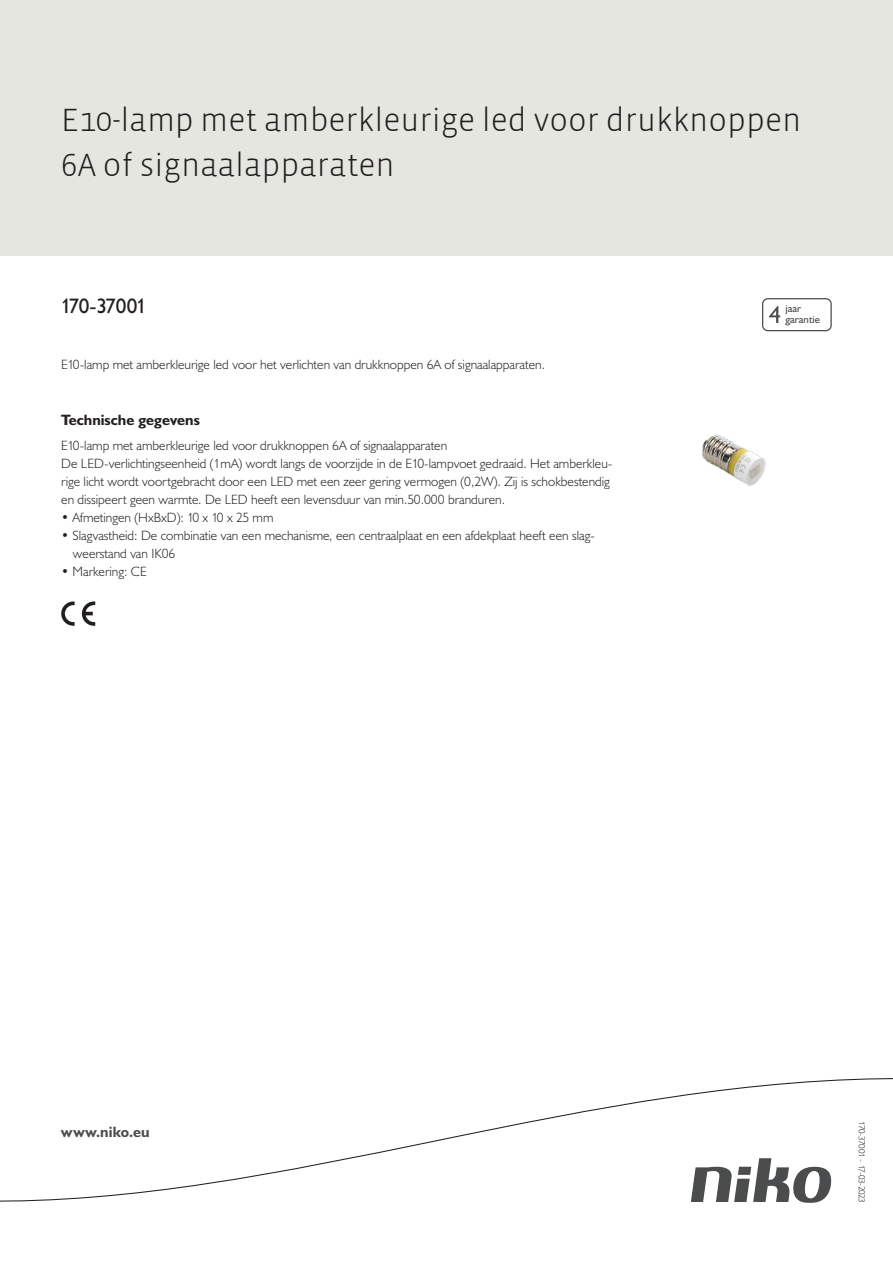
<style>
.page{position:relative;width:893px;height:1263px;background:#fff}
.page>*{position:absolute;margin:0;border:0;box-sizing:border-box;transform-origin:0 0}
.Title_datasheets{font:300 33px/45px "Vista Sans";color:#231f20}
.Article_number{font:21px "Humanist 521 BT";letter-spacing:-.025em;color:#231f20}
.Titles_parts{font:700 15px "Humanist 521 BT";color:#231f20}
.titel_afbeelding{font:700 15px "Humanist 521 BT";letter-spacing:.005em;color:#4b4c4d}
.Platte_tekst_CAB{font:300 13.5px/18px "Humanist 521 BT";color:#231f20}
.USP_Bullets{font:300 13.5px/18px "Humanist 521 BT";color:#231f20}
.t1{font:10.8px/10.8px "Humanist 521 BT";color:#4b4c4d}
.Revision{font:300 9px "Humanist 521 BT";letter-spacing:-.05em;color:#231f20}
</style>
<div class="page">
<div style="left:0;top:0;width:893px;height:255px;background:#e6e6e0"></div>
<svg style="left:82px;top:601px;width:13px;height:25px"></svg>
<svg style="left:61px;top:601px;width:14px;height:25px"></svg>
<svg style="left:762px;top:298px;width:70px;height:33px"></svg>
<svg style="left:0;top:1078px;width:893px;height:125px"></svg>
<img style="left:702px;top:434px;width:64px;height:52px">
<p class="Title_datasheets" style="left:61px;top:98px;width:741px">E10-lamp met amberkleurige led voor drukknoppen<br>6A of signaalapparaten</p>
<p class="Article_number" style="left:61px;top:293px;width:87px">170-37001</p>
<p class="t1" style="left:785px;top:303px;width:36px">jaar garantie</p>
<p class="Platte_tekst_CAB" style="left:61px;top:355px;width:485px">E10-lamp met amberkleurige led voor het verlichten van drukknoppen 6A of signaalapparaten.</p>
<p class="Titles_parts" style="left:61px;top:411px;width:140px">Technische gegevens</p>
<p class="Platte_tekst_CAB" style="left:61px;top:436px;width:387px">E10-lamp met amberkleurige led voor drukknoppen 6A of signaalapparaten</p>
<p class="Platte_tekst_CAB" style="left:61px;top:454px;width:553px">De LED-verlichtingseenheid (1mA) wordt langs de voorzijde in de E10-lampvoet gedraaid. Het amberkleu&shy;rige licht wordt voortgebracht door een LED met een zeer gering vermogen (0,2W). Zij is schokbestendig en dissipeert geen warmte. De LED heeft een levensduur van min.50.000 branduren.</p>
<p class="USP_Bullets" style="left:61px;top:508px;width:214px">• Afmetingen (HxBxD): 10 x 10 x 25 mm</p>
<p class="USP_Bullets" style="left:73px;top:526px;width:523px;text-indent:-12px">• Slagvastheid: De combinatie van een mechanisme, een centraalplaat en een afdekplaat heeft een slag&shy;weerstand van IK06</p>
<p class="USP_Bullets" style="left:61px;top:562px;width:87px">• Markering: CE</p>
<p class="titel_afbeelding" style="left:61px;top:1122px;width:90px">www.niko.eu</p>
<p class="Revision" style="left:868px;top:1121px;width:83px;rotate:90deg">170-37001 - 17-03-2023</p>
</div>
